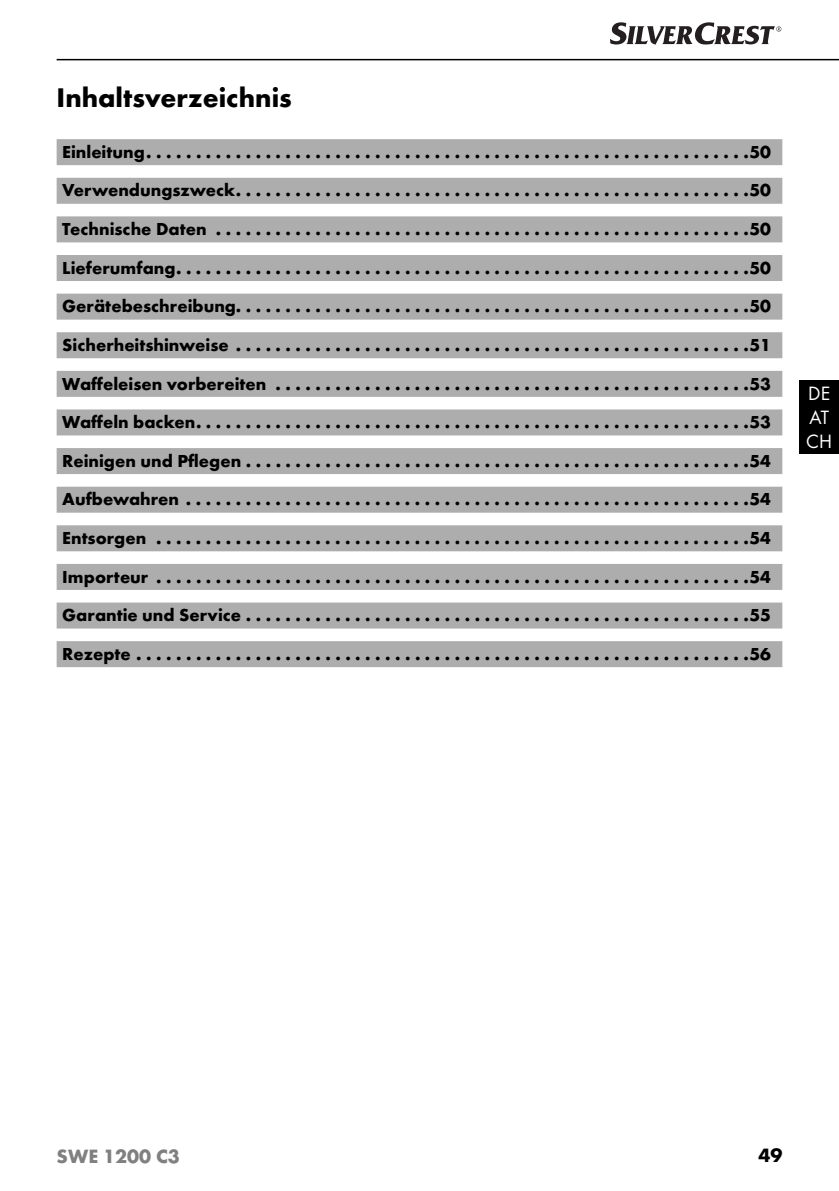
<style>
.page{position:relative;width:839px;height:1191px;background:#fff}
.page>*{position:absolute;margin:0;border:0;box-sizing:border-box;transform-origin:0 0}
.t1{font:700 28px "Futura";color:#000}
.t2{font:700 20px "Futura";color:#808080}
.t3{font:20px/24px "Futura Boo";color:#fff}
.t4{font:700 20px "Futura";color:#000}
.t5{font:700 18px/38.6px "Futura";color:#000;text-align:justify}
</style>
<div class="page">
<hr style="left:57px;top:59px;width:782px;height:1px;background:#000">
<div style="left:799px;top:380px;width:40px;height:74px;background:#000"></div>
<svg style="left:610px;top:22px;width:171px;height:23px"></svg>
<div style="left:57px;top:139px;width:725px;height:26px;background:#adadad"></div>
<div style="left:57px;top:178px;width:725px;height:26px;background:#adadad"></div>
<div style="left:57px;top:216px;width:725px;height:26px;background:#adadad"></div>
<div style="left:57px;top:255px;width:725px;height:26px;background:#adadad"></div>
<div style="left:57px;top:294px;width:725px;height:26px;background:#adadad"></div>
<div style="left:57px;top:332px;width:725px;height:26px;background:#adadad"></div>
<div style="left:57px;top:371px;width:725px;height:26px;background:#adadad"></div>
<div style="left:57px;top:409px;width:725px;height:26px;background:#adadad"></div>
<div style="left:57px;top:448px;width:725px;height:26px;background:#adadad"></div>
<div style="left:57px;top:487px;width:725px;height:26px;background:#adadad"></div>
<div style="left:57px;top:525px;width:725px;height:26px;background:#adadad"></div>
<div style="left:57px;top:564px;width:725px;height:26px;background:#adadad"></div>
<div style="left:57px;top:602px;width:725px;height:26px;background:#adadad"></div>
<div style="left:57px;top:641px;width:725px;height:26px;background:#adadad"></div>
<h1 class="t1" style="left:57px;top:86px;width:237px">Inhaltsverzeichnis</h1>
<p class="t5" style="left:62px;top:134px;width:710px">Einleitung . . . . . . . . . . . . . . . . . . . . . . . . . . . . . . . . . . . . . . . . . . . . . . . . . . . . . . . . . . . . .50<br>Verwendungszweck . . . . . . . . . . . . . . . . . . . . . . . . . . . . . . . . . . . . . . . . . . . . . . . . . . . .50<br>Technische Daten . . . . . . . . . . . . . . . . . . . . . . . . . . . . . . . . . . . . . . . . . . . . . . . . . . . . . .50<br>Lieferumfang . . . . . . . . . . . . . . . . . . . . . . . . . . . . . . . . . . . . . . . . . . . . . . . . . . . . . . . . . .50<br>Gerätebeschreibung. . . . . . . . . . . . . . . . . . . . . . . . . . . . . . . . . . . . . . . . . . . . . . . . . . . .50<br>Sicherheitshinweise . . . . . . . . . . . . . . . . . . . . . . . . . . . . . . . . . . . . . . . . . . . . . . . . . . . .51<br>Waffeleisen vorbereiten . . . . . . . . . . . . . . . . . . . . . . . . . . . . . . . . . . . . . . . . . . . . . . . .53<br>Waffeln backen . . . . . . . . . . . . . . . . . . . . . . . . . . . . . . . . . . . . . . . . . . . . . . . . . . . . . . . .53<br>Reinigen und Pflegen . . . . . . . . . . . . . . . . . . . . . . . . . . . . . . . . . . . . . . . . . . . . . . . . . . .54<br>Aufbewahren . . . . . . . . . . . . . . . . . . . . . . . . . . . . . . . . . . . . . . . . . . . . . . . . . . . . . . . . .54<br>Entsorgen . . . . . . . . . . . . . . . . . . . . . . . . . . . . . . . . . . . . . . . . . . . . . . . . . . . . . . . . . . . .54<br>Importeur . . . . . . . . . . . . . . . . . . . . . . . . . . . . . . . . . . . . . . . . . . . . . . . . . . . . . . . . . . . .54<br>Garantie und Service . . . . . . . . . . . . . . . . . . . . . . . . . . . . . . . . . . . . . . . . . . . . . . . . . . .55<br>Rezepte . . . . . . . . . . . . . . . . . . . . . . . . . . . . . . . . . . . . . . . . . . . . . . . . . . . . . . . . . . . . . .56</p>
<p class="t3" style="left:806px;top:383px;width:27px">DE<br>AT<br>CH</p>
<p class="t2" style="left:57px;top:1147px;width:125px">SWE 1200 C3</p>
<p class="t4" style="left:759px;top:1147px;width:25px">49</p>
</div>
